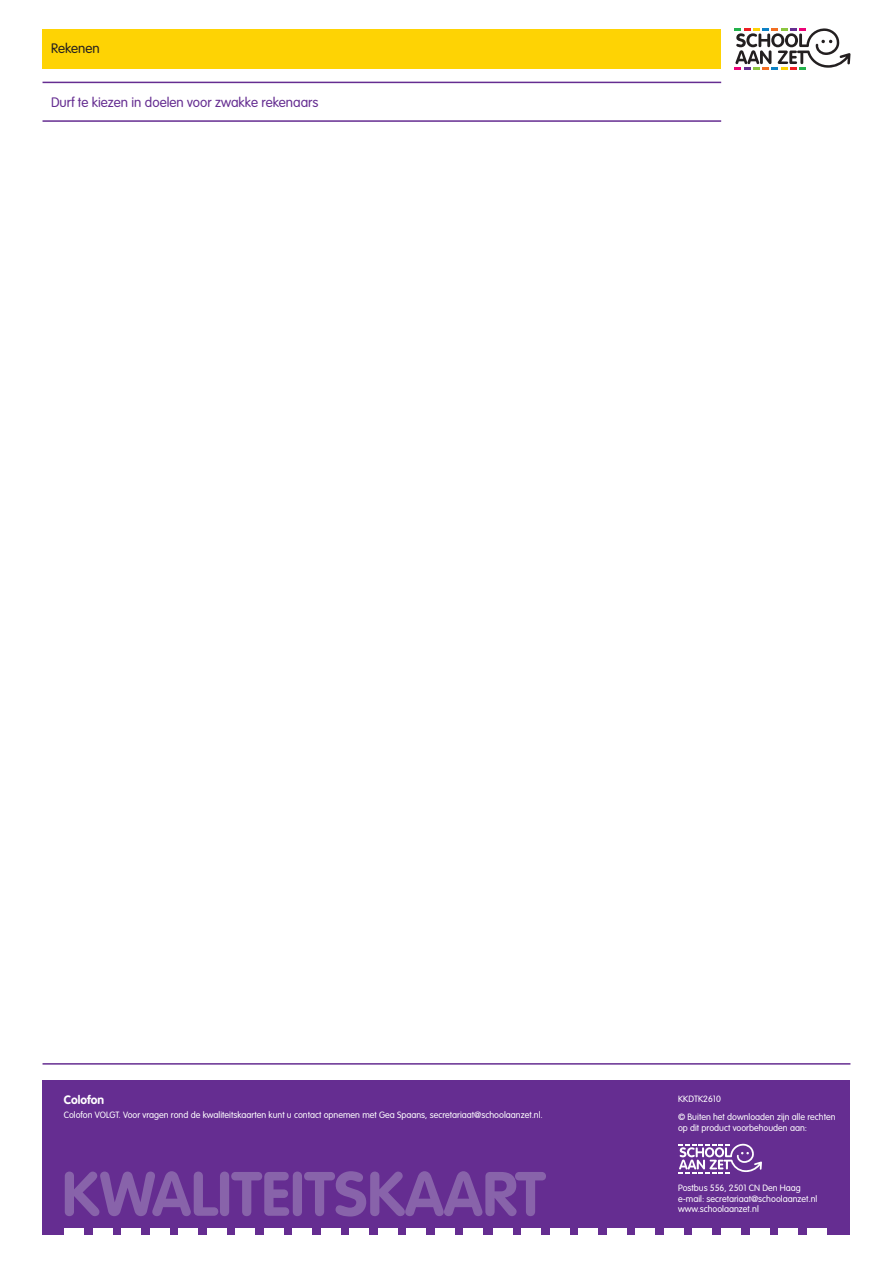
<style>
.page{position:relative;width:893px;height:1263px;background:#fff}
.page>*{position:absolute;margin:0;border:0;box-sizing:border-box;transform-origin:0 0}
.t1{font:700 61.5px "VAG Rounded Std";color:#8863aa}
.t2{font:300 13.5px "VAG Rounded Std";color:#652d91}
.t3{font:300 13.5px "VAG Rounded Std";color:#231f20}
.t4{font:700 12px "VAG Rounded Std";color:#fff}
.t5{font:300 9px/10.8px "VAG Rounded Std";color:#fff}
</style>
<div class="page">
<hr style="left:43px;top:82px;width:678px;height:1px;background:#652d91">
<svg style="left:734px;top:28px;width:116px;height:42px"></svg>
<hr style="left:43px;top:120px;width:678px;height:2px;background:#652d91">
<div style="left:43px;top:29px;width:678px;height:40px;background:#fed304"></div>
<div style="left:43px;top:1080px;width:807px;height:155px;background:#652d91"></div>
<svg style="left:678px;top:1143px;width:84px;height:31px"></svg>
<hr style="left:43px;top:1063px;width:807px;height:1px;background:#652d91">
<div style="left:235px;top:1228px;width:20px;height:8px;background:#fff"></div>
<div style="left:207px;top:1228px;width:20px;height:8px;background:#fff"></div>
<div style="left:178px;top:1228px;width:20px;height:8px;background:#fff"></div>
<div style="left:150px;top:1228px;width:20px;height:8px;background:#fff"></div>
<div style="left:121px;top:1228px;width:20px;height:8px;background:#fff"></div>
<div style="left:93px;top:1228px;width:20px;height:8px;background:#fff"></div>
<div style="left:64px;top:1228px;width:20px;height:8px;background:#fff"></div>
<div style="left:463px;top:1228px;width:20px;height:8px;background:#fff"></div>
<div style="left:435px;top:1228px;width:20px;height:8px;background:#fff"></div>
<div style="left:406px;top:1228px;width:20px;height:8px;background:#fff"></div>
<div style="left:378px;top:1228px;width:20px;height:8px;background:#fff"></div>
<div style="left:349px;top:1228px;width:20px;height:8px;background:#fff"></div>
<div style="left:321px;top:1228px;width:20px;height:8px;background:#fff"></div>
<div style="left:292px;top:1228px;width:20px;height:8px;background:#fff"></div>
<div style="left:264px;top:1228px;width:20px;height:8px;background:#fff"></div>
<div style="left:692px;top:1228px;width:20px;height:8px;background:#fff"></div>
<div style="left:664px;top:1228px;width:20px;height:8px;background:#fff"></div>
<div style="left:635px;top:1228px;width:20px;height:8px;background:#fff"></div>
<div style="left:607px;top:1228px;width:20px;height:8px;background:#fff"></div>
<div style="left:578px;top:1228px;width:20px;height:8px;background:#fff"></div>
<div style="left:550px;top:1228px;width:20px;height:8px;background:#fff"></div>
<div style="left:521px;top:1228px;width:20px;height:8px;background:#fff"></div>
<div style="left:493px;top:1228px;width:20px;height:8px;background:#fff"></div>
<div style="left:807px;top:1228px;width:20px;height:8px;background:#fff"></div>
<div style="left:778px;top:1228px;width:20px;height:8px;background:#fff"></div>
<div style="left:750px;top:1228px;width:20px;height:8px;background:#fff"></div>
<div style="left:721px;top:1228px;width:20px;height:8px;background:#fff"></div>
<h2 class="t3" style="left:51px;top:41px;width:50px">Rekenen</h2>
<h2 class="t2" style="left:51px;top:95px;width:269px">Durf te kiezen in doelen voor zwakke rekenaars</h2>
<h3 class="t4" style="left:64px;top:1093px;width:42px">Colofon</h3>
<p class="t5" style="left:64px;top:1109px;width:481px">Colofon VOLGT. Voor vragen rond de kwaliteitskaarten kunt u contact opnemen met Gea Spaans, secretariaat@schoolaanzet.nl.</p>
<h1 class="t1" style="left:62px;top:1158px;width:485px">KWALITEITSKAART</h1>
<p class="t5" style="left:678px;top:1090px;width:159px;line-height:18.3px">KKDTK2610<br>© Buiten het downloaden zijn alle rechten</p>
<p class="t5" style="left:678px;top:1123px;width:131px">op dit product voorbehouden aan:</p>
<p class="t5" style="left:678px;top:1182px;width:141px">Postbus 556, 2501 CN Den Haag e-mail: secretariaat@schoolaanzet.nl www.schoolaanzet.nl</p>
</div>
